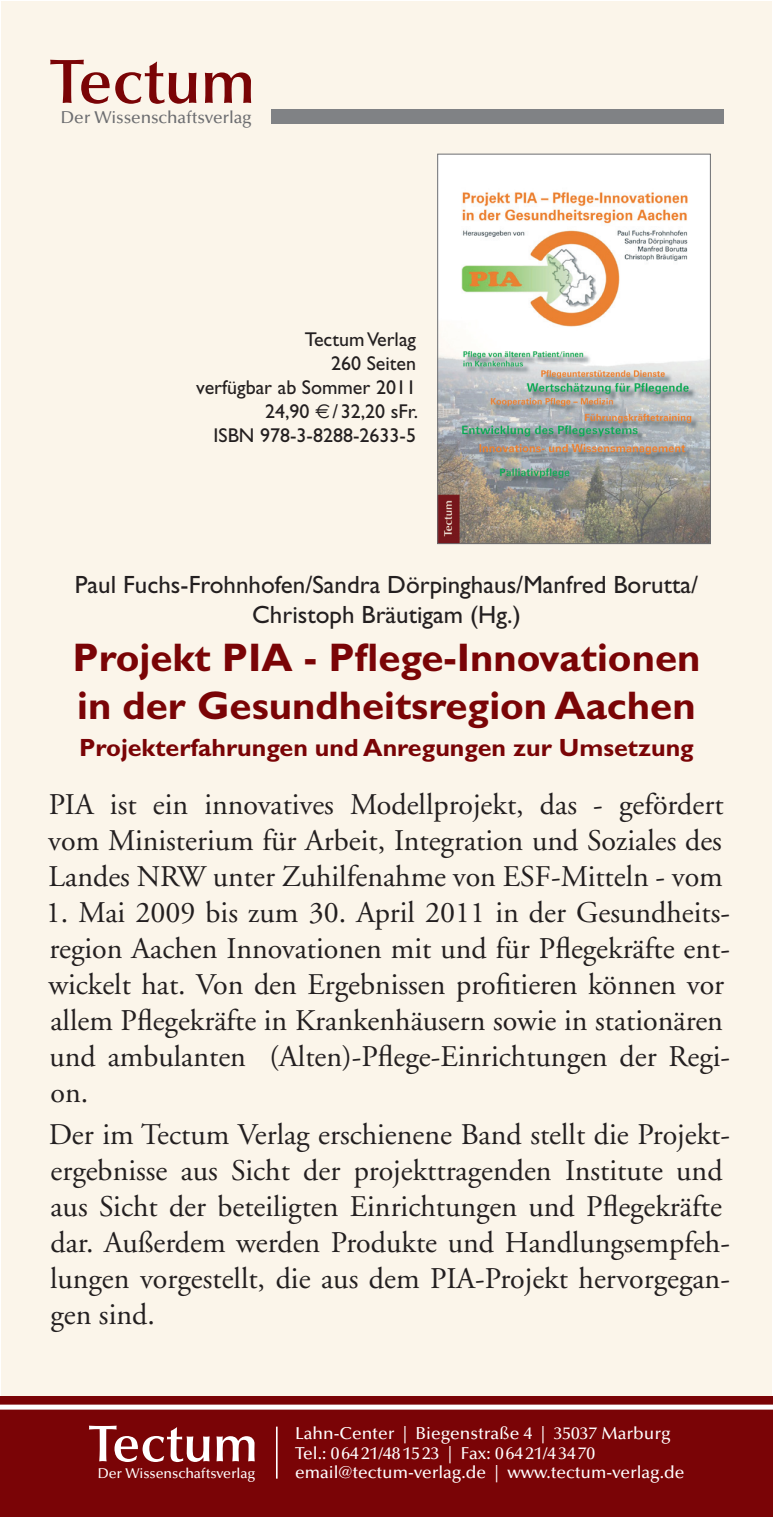
<style>
.page{position:relative;width:773px;height:1517px;background:#fff}
.page>*{position:absolute;margin:0;border:0;box-sizing:border-box;transform-origin:0 0}
.t1{font:600 63px "Optima";color:#7a0406}
.t2{font:600 52px "Optima";color:#fff}
.t3{font:700 40px/48px "Gill Sans";color:#7a0406}
.t4{font:30px/36px "Adobe Garamond";color:#231f20}
.t5{font:25px/30px "Gill Sans";color:#231f20;text-align:center}
.t6{font:700 25px "Gill Sans";color:#7a0406}
.t7{font:20px/24px "Gill Sans";color:#231f20;text-align:right}
.t8{font:500 17.25px/19.5px "Optima";color:#fff}
.t9{font:500 17.25px "Optima";letter-spacing:-.005em;color:#6c6d70}
.t10{font:500 14.25px "Optima";letter-spacing:-.005em;color:#fff}
.s1{font-family:"Euro Sig"}
</style>
<div class="page">
<div style="left:1px;top:1px;width:770px;height:1514px;background:#fbf5ea"></div>
<div style="left:0;top:1396px;width:772px;height:121px;background:#7a0406"></div>
<hr style="left:276px;top:1426px;width:1px;height:52px;background:#fff">
<div style="left:0;top:1404px;width:772px;height:5px;background:#fff"></div>
<div style="left:271px;top:110px;width:452px;height:14px;background:#808285"></div>
<img style="left:439px;top:156px;width:269px;height:386px">
<div style="left:437px;top:154px;width:273px;height:390px;border:1px solid #6c6d70"></div>
<h1 class="t1" style="left:50px;top:45px;width:207px">Tectum</h1>
<p class="t9" style="left:61px;top:107px;width:192px">Der Wissenschaftsverlag</p>
<p class="t7" style="left:196px;top:327px;width:223px">Tectum Verlag<br>260 Seiten<br>verfügbar ab Sommer 2011<br>24,90 <span class="s1">€</span>/ 32,20 sFr.<br>ISBN 978-3-8288-2633-5</p>
<p class="t5" style="left:75px;top:570px;width:624px">Paul Fuchs-Frohnhofen/Sandra Dörpinghaus/Manfred Borutta/<br>Christoph Bräutigam (Hg.)</p>
<h3 class="t3" style="left:72px;top:633px;width:629px">Projekt PIA - Pflege-Innovationen in der Gesundheitsregion Aachen</h3>
<p class="t6" style="left:79px;top:733px;width:616px">Projekterfahrungen und Anregungen zur Umsetzung</p>
<p class="t4" style="left:48px;top:787px;width:677px;text-align:justify">PIA ist ein innovatives Modellprojekt, das - gefördert vom Ministerium für Arbeit, Integration und Soziales des Landes NRW unter Zuhilfenahme von ESF-Mitteln - vom</p>
<p class="t4" style="left:46px;top:895px;width:685px">1. Mai 2009 bis zum 30. April 2011 in der Gesundheits&shy;region Aachen Innovationen mit und für Pflegekräfte ent&shy;wickelt hat. Von den Ergebnissen profitieren können vor allem Pflegekräfte in Krankenhäusern sowie in stationären und ambulanten (Alten)-Pflege-Einrichtungen der Regi&shy;on.</p>
<p class="t4" style="left:49px;top:1117px;width:682px">Der im Tectum Verlag erschienene Band stellt die Projekt&shy;ergebnisse aus Sicht der projekttragenden Institute und aus Sicht der beteiligten Einrichtungen und Pflegekräfte dar. Außerdem werden Produkte und Handlungsempfeh&shy;lungen vorgestellt, die aus dem PIA-Projekt hervorgegan&shy;gen sind.</p>
<h2 class="t2" style="left:88px;top:1413px;width:171px">Tectum</h2>
<p class="t10" style="left:98px;top:1465px;width:159px">Der Wissenschaftsverlag</p>
<p class="t8" style="left:295px;top:1424px;width:390px">Lahn-Center | Biegenstraße 4 | 35037 Marburg<br>Tel.: 06421/4815 23 | Fax: 064 21/43470 email@tectum-verlag.de | www.tectum-verlag.de</p>
</div>
